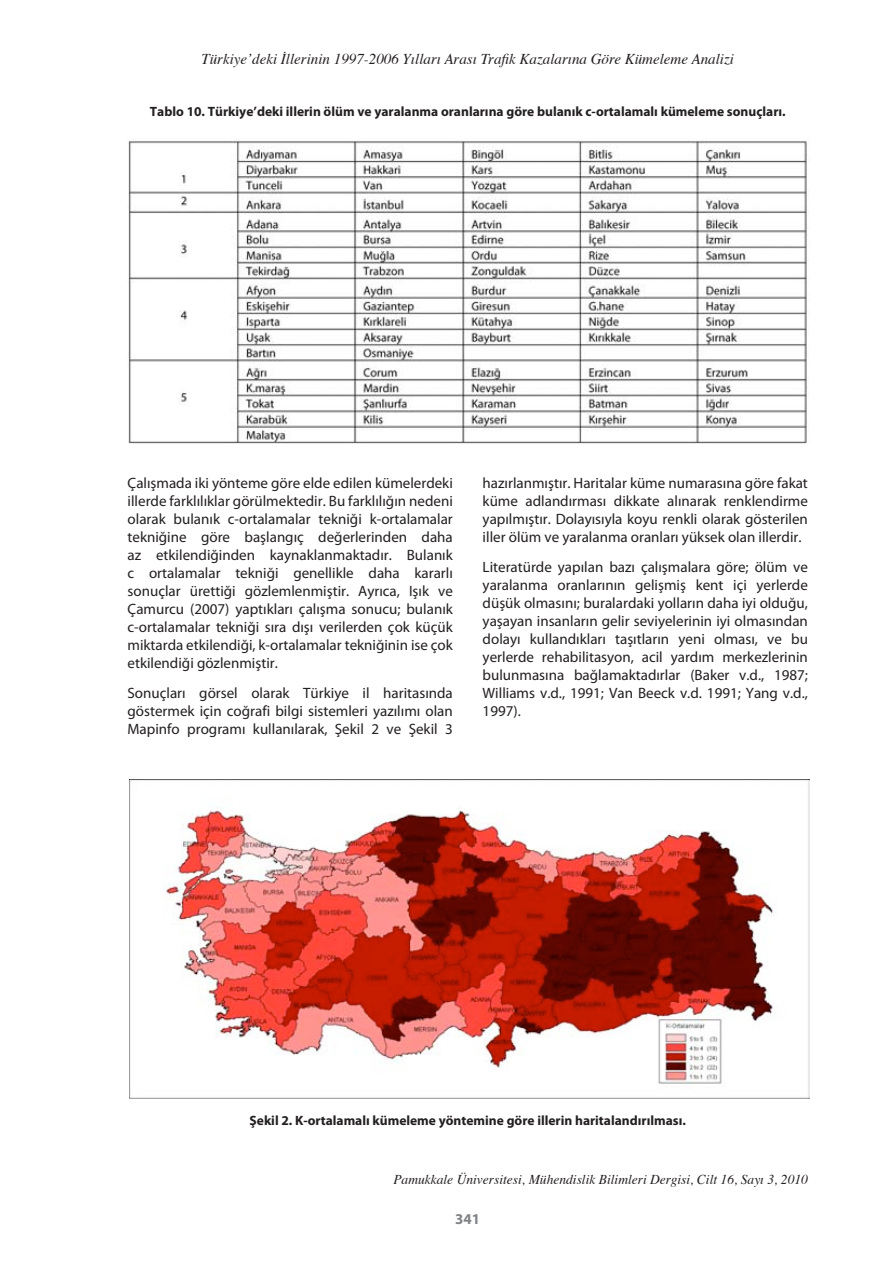
<style>
.page{position:relative;width:893px;height:1263px;background:#fff}
.page>*{position:absolute;margin:0;border:0;box-sizing:border-box;transform-origin:0 0}
.t1{font:15px/18px "Myriad Pro";color:#231f20;text-align:justify}
.t2{font:italic 15px "Times";color:#231f20}
.t3{font:700 15px "Myriad Pro";color:#808285}
.t4{font:700 13.5px "Myriad Pro";color:#231f20}
.t5{font:italic 13.5px "Times";color:#231f20}
</style>
<div class="page">
<img style="left:128px;top:139px;width:681px;height:304px">
<img style="left:130px;top:779px;width:679px;height:319px">
<p class="t2" style="left:201px;top:46px;width:534px">Türkiye’deki İllerinin 1997-2006 Yılları Arası Trafik Kazalarına Göre Kümeleme Analizi</p>
<p class="t4" style="left:150px;top:104px;width:637px">Tablo 10. Türkiye’deki illerin ölüm ve yaralanma oranlarına göre bulanık c-ortalamalı kümeleme sonuçları.</p>
<p class="t1" style="left:128px;top:474px;width:327px">Çalışmada iki yönteme göre elde edilen kümelerdeki illerde farklılıklar görülmektedir. Bu farklılığın nedeni olarak bulanık c-ortalamalar tekniği k-ortalamalar tekniğine göre başlangıç değerlerinden daha az etkilendiğinden kaynaklanmaktadır. Bulanık c ortalamalar tekniği genellikle daha kararlı sonuçlar ürettiği gözlemlenmiştir. Ayrıca, Işık ve Çamurcu (2007) yaptıkları çalışma sonucu; bulanık c-ortalamalar tekniği sıra dışı verilerden çok küçük miktarda etkilendiği, k-ortalamalar tekniğinin ise çok etkilendiği gözlenmiştir.</p>
<p class="t1" style="left:128px;top:684px;width:327px">Sonuçları görsel olarak Türkiye il haritasında göstermek için coğrafi bilgi sistemleri yazılımı olan Mapinfo programı kullanılarak, Şekil 2 ve Şekil 3</p>
<p class="t1" style="left:483px;top:474px;width:327px">hazırlanmıştır. Haritalar küme numarasına göre fakat küme adlandırması dikkate alınarak renklendirme yapılmıştır. Dolayısıyla koyu renkli olarak gösterilen iller ölüm ve yaralanma oranları yüksek olan illerdir.</p>
<p class="t1" style="left:483px;top:558px;width:327px">Literatürde yapılan bazı çalışmalara göre; ölüm ve yaralanma oranlarının gelişmiş kent içi yerlerde düşük olmasını; buralardaki yolların daha iyi olduğu, yaşayan insanların gelir seviyelerinin iyi olmasından dolayı kullandıkları taşıtların yeni olması, ve bu yerlerde rehabilitasyon, acil yardım merkezlerinin bulunmasına bağlamaktadırlar (Baker v.d., 1987; Williams v.d., 1991; Van Beeck v.d. 1991; Yang v.d., 1997).</p>
<p class="t4" style="left:250px;top:1113px;width:438px">Şekil 2. K-ortalamalı kümeleme yöntemine göre illerin haritalandırılması.</p>
<p class="t5" style="left:393px;top:1168px;width:416px">Pamukkale Üniversitesi, Mühendislik Bilimleri Dergisi, Cilt 16, Sayı 3, 2010</p>
<p class="t3" style="left:455px;top:1210px;width:26px">341</p>
</div>
